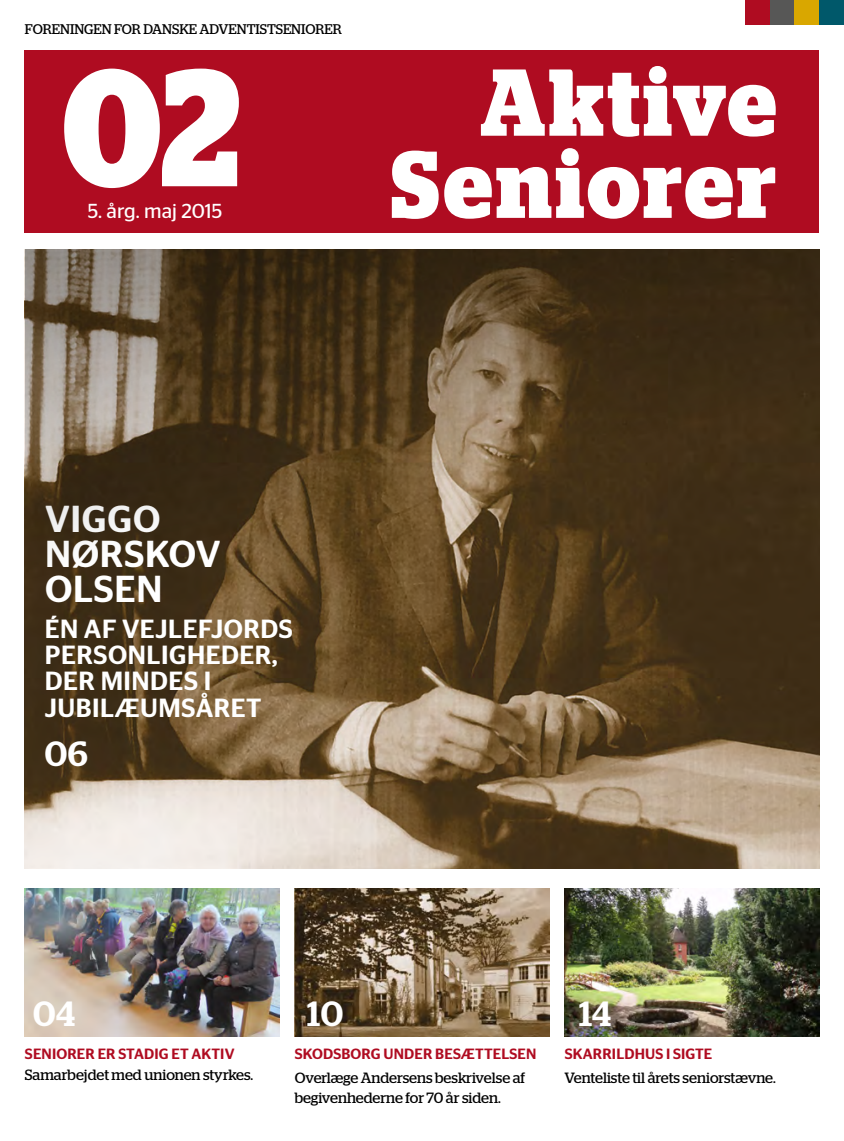
<style>
.page{position:relative;width:844px;height:1141px;background:#fff}
.page>*{position:absolute;margin:0;border:0;box-sizing:border-box;transform-origin:0 0}
.t1{font:700 165.55px "Stag";color:#fff;scale:.87 1}
.t2{font:700 94.67px/82.1px "Stag";letter-spacing:.04em;color:#fff;text-align:right;scale:.92 1}
.t3{font:500 37.45px/35px "Stag Sans";letter-spacing:.02em;color:#fff}
.t4{font:500 35px "Stag";letter-spacing:.02em;color:#fff}
.t5{font:500 26.25px/26.2px "Stag Sans";letter-spacing:.02em;color:#fff}
.t6{font:20.3px "Stag Sans";color:#fff}
.t7{font:14.88px/20.1px "Stag";color:#000}
.t8{font:500 14.88px "Stag Sans";letter-spacing:.01em;color:#af0c21}
.t9{font:14px "Stag";color:#000}
</style>
<div class="page">
<div style="left:819px;top:0;width:24px;height:25px;background:#00586a"></div>
<div style="left:794px;top:0;width:25px;height:25px;background:#d9a700"></div>
<div style="left:769px;top:0;width:25px;height:25px;background:#575756"></div>
<div style="left:744px;top:0;width:25px;height:25px;background:#af0c21"></div>
<div style="left:25px;top:50px;width:794px;height:183px;background:#af0c21"></div>
<img style="left:25px;top:250px;width:794px;height:787px">
<p class="t9" style="left:25px;top:21px;width:318px">FORENINGEN FOR DANSKE ADVENTISTSENIORER</p>
<h1 class="t1" style="left:63px;top:31px;width:206px">02</h1>
<h3 class="t6" style="left:88px;top:200px;width:136px">5. årg. maj 2015</h3>
<h2 class="t2" style="left:391px;top:62px;width:420px">Aktive<br>Seniorer</h2>
<h3 class="t3" style="left:45px;top:501px;width:177px">VIGGO<br>NØRSKOV<br>OLSEN</h3>
<h3 class="t5" style="left:45px;top:615px;width:249px">ÉN AF VEJLEFJORDS<br>PERSONLIGHEDER,<br>DER MINDES I<br>JUBILÆUMSÅRET</h3>
<h3 class="t4" style="left:45px;top:733px;width:45px">06</h3>
<h3 class="t4" style="left:33px;top:993px;width:44px">04</h3>
<p class="t8" style="left:25px;top:1046px;width:211px">SENIORER ER STADIG ET AKTIV</p>
<p class="t7" style="left:25px;top:1064px;width:230px">Samarbejdet med unionen styrkes.</p>
<h3 class="t4" style="left:307px;top:993px;width:38px">10</h3>
<h3 class="t4" style="left:579px;top:993px;width:33px">14</h3>
<p class="t8" style="left:295px;top:1046px;width:243px">SKODSBORG UNDER BESÆTTELSEN</p>
<p class="t7" style="left:294px;top:1068px;width:232px">Overlæge Andersens beskrivelse af begivenhederne for 70 år siden.</p>
<p class="t8" style="left:564px;top:1046px;width:149px">SKARRILDHUS I SIGTE</p>
<p class="t7" style="left:564px;top:1068px;width:212px">Venteliste til årets seniorstævne.</p>
</div>
